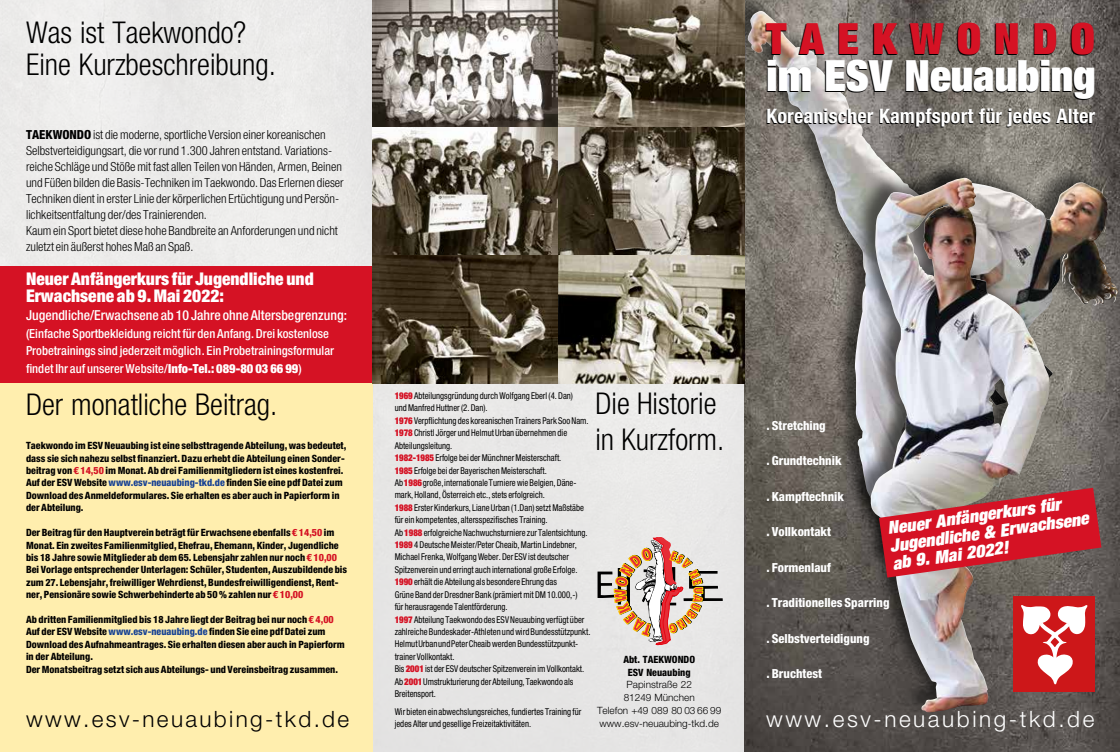
<style>
.page{position:relative;width:1120px;height:752px;background:#fff}
.page>*{position:absolute;margin:0;border:0;box-sizing:border-box;transform-origin:0 0}
.t1{font:900 expanded 43.12px "Helvetica Neue LT";color:#fff}
.t2{font:900 expanded 43.12px "Helvetica Neue LT";letter-spacing:.305em;color:#d51224}
.t3{font:300 condensed 30px/36px "Helvetica Neue LT";color:#000}
.t4{font:300 22.5px "Helvetica Neue LT";letter-spacing:.115em;color:#fff}
.t5{font:300 22.5px "Helvetica Neue LT";letter-spacing:.105em;color:#000}
.t6{font:700 condensed 20px "Helvetica Neue LT";letter-spacing:.01em;color:#fff}
.t7{font:900 condensed 17.5px/17.8px "Helvetica Neue LT";color:#fff}
.t8{font:italic 900 expanded 17.5px/17.8px "Helvetica Neue LT";color:#fff}
.t9{font:500 condensed 13.75px "Helvetica Neue LT";color:#fff}
.t10{font:300 condensed 12.5px/16px "Helvetica Neue LT";color:#000}
.t11{font:500 condensed 12.5px/17.8px "Helvetica Neue LT";color:#fff}
.t12{font:800 condensed 12.5px "Helvetica Neue LT";color:#fff}
.t13{font:800 condensed 10px/12.4px "Helvetica Neue LT";color:#000}
.t14{font:300 10px/12.8px "Helvetica Neue LT";color:#000;text-align:center}
.t15{font:condensed 9.38px/12.4px "Helvetica Neue LT";color:#000;scale:.93 1}
.s1{font-weight:800}
.s2{font-weight:900}
.s3{color:#d51224}
.s4{color:#164194}
.s5{font-weight:900;font-stretch:expanded;color:#d51224}
</style>
<div class="page">
<img style="left:0;top:0;width:1120px;height:751px">
<div style="left:725px;top:0;width:392px;height:571px;background:#000;opacity:.55"></div>
<img style="left:747px;top:11px;width:213px;height:556px">
<div style="left:847px;top:158px;width:202px;height:557px;background:#000;opacity:.55"></div>
<img style="left:870px;top:179px;width:118px;height:533px">
<div style="left:0;top:266px;width:372px;height:117px;background:#d51224"></div>
<div style="left:0;top:383px;width:372px;height:368px;background:#ffeeae"></div>
<svg style="left:879px;top:487px;width:222px;height:90px;background:#ba3a43"></svg>
<img style="left:372px;top:0;width:372px;height:383px">
<svg style="left:597px;top:537px;width:126px;height:108px;background:#d7bdae"></svg>
<div style="left:1013px;top:595px;width:82px;height:96px;background:#cd1719"></div>
<svg style="left:1021px;top:605px;width:66px;height:79px"></svg>
<h2 class="t3" style="left:26px;top:16px;width:251px;line-height:32.5px">Was ist Taekwondo?<br>Eine Kurzbeschreibung.</h2>
<p class="t10" style="left:26px;top:126px;width:319px"><span class="s1">TAEKWONDO</span> ist die moderne, sportliche Version einer koreanischen Selbstverteidigungsart, die vor rund 1.300 Jahren entstand. Variations&shy;reiche Schläge und Stöße mit fast allen Teilen von Händen, Armen, Beinen und Füßen bilden die Basis-Techniken im Taekwondo. Das Erlernen dieser Techniken dient in erster Linie der körperlichen Ertüchtigung und Persön&shy;lichkeitsentfaltung der/des Trainierenden.<br>Kaum ein Sport bietet diese hohe Bandbreite an Anforderungen und nicht zuletzt ein äußerst hohes Maß an Spaß.</p>
<h3 class="t7" style="left:26px;top:269px;width:289px">Neuer Anfängerkurs für Jugendliche und<br>Erwachsene ab 9. Mai 2022:</h3>
<h3 class="t9" style="left:26px;top:307px;width:322px">Jugendliche/Erwachsene ab 10 Jahre ohne Altersbegrenzung:</h3>
<h3 class="t11" style="left:26px;top:324px;width:310px">(Einfache Sportbekleidung reicht für den Anfang. Drei kostenlose<br>Probetrainings sind jederzeit möglich. Ein Probetrainingsformular findet Ihr auf unserer Website/<span class="s2">Info-Tel.: 089-80 03 66 99</span>)</h3>
<h2 class="t3" style="left:26px;top:386px;width:253px">Der monatliche Beitrag.</h2>
<p class="t13" style="left:26px;top:439px;width:322px">Taekwondo im ESV Neuaubing ist eine selbsttragende Abteilung, was bedeutet, dass sie sich nahezu selbst finanziert. Dazu erhebt die Abteilung einen Sonder&shy;beitrag von <span class="s3">€ 14,50</span> im Monat. Ab drei Familienmitgliedern ist eines kostenfrei.<br>Auf der ESV Website <span class="s4">www.esv-neuaubing-tkd.de</span> finden Sie eine pdf Datei zum Download des Anmeldeformulares. Sie erhalten es aber auch in Papierform in der Abteilung.</p>
<p class="t13" style="left:26px;top:526px;width:323px">Der Beitrag für den Hauptverein beträgt für Erwachsene ebenfalls <span class="s3">€ 14,50</span> im Monat. Ein zweites Familienmitglied, Ehefrau, Ehemann, Kinder, Jugendliche bis 18 Jahre sowie Mitglieder ab dem 65. Lebensjahr zahlen nur noch <span class="s3">€ 10,00<br></span>Bei Vorlage entsprechender Unterlagen: Schüler, Studenten, Auszubildende bis zum 27. Lebensjahr, freiwilliger Wehrdienst, Bundesfreiwilligendienst, Rent&shy;ner, Pensionäre sowie Schwerbehinderte ab 50 % zahlen nur <span class="s3">€ 10,00</span></p>
<p class="t13" style="left:26px;top:612px;width:320px">Ab dritten Familienmitglied bis 18 Jahre liegt der Beitrag bei nur noch <span class="s3">€ 4,00<br></span>Auf der ESV Website <span class="s4">www.esv-neuaubing.de</span> finden Sie eine pdf Datei zum Download des Aufnahmeantrages. Sie erhalten diesen aber auch in Papierform in der Abteilung.<br>Der Monatsbeitrag setzt sich aus Abteilungs- und Vereinsbeitrag zusammen.</p>
<h3 class="t5" style="left:26px;top:704px;width:325px">www.esv-neuaubing-tkd.de</h3>
<h1 class="t2" style="left:766px;top:11px;width:330px">TAEKWONDO</h1>
<h1 class="t1" style="left:766px;top:48px;width:330px">im ESV Neuaubing</h1>
<h3 class="t6" style="left:766px;top:104px;width:330px">Koreanischer Kampfsport für jedes Alter</h3>
<p class="t15" style="left:395px;top:389px;width:212px"><span class="s5">1969</span> Abteilungsgründung durch Wolfgang Eberl (4. Dan)<br>und Manfred Huttner (2. Dan).<br><span class="s5">1976</span> Verpflichtung des koreanischen Trainers Park Soo Nam.<br><span class="s5">1978</span> Christl Jörger und Helmut Urban übernehmen die Abteilungsleitung.<br><span class="s5">1982-1985</span> Erfolge bei der Münchner Meisterschaft.<br><span class="s5">1985</span> Erfolge bei der Bayerischen Meisterschaft.<br>Ab<span class="s5">1986</span> große, internationale Turniere wie Belgien, Däne&shy;mark, Holland, Österreich etc., stets erfolgreich.<br><span class="s5">1988</span> Erster Kinderkurs, Liane Urban (1.Dan) setzt Maßstäbe für ein kompetentes, altersspezifisches Training.<br>Ab <span class="s5">1988</span> erfolgreiche Nachwuchsturniere zur Talentsichtung.<br><span class="s5">1989</span> 4 Deutsche Meister/Peter Cheaib, Martin Lindebner, Michael Frenka, Wolfgang Weber. Der ESV ist deutscher Spitzenverein und erringt auch international große Erfolge.<br><span class="s5">1990</span> erhält die Abteilung als besondere Ehrung das<br>Grüne Band der Dresdner Bank (prämiert mit DM 10.000,-)<br>für herausragende Talentförderung.<br><span class="s5">1997</span> Abteilung Taekwondo des ESV Neuaubing verfügt über zahlreiche Bundeskader-Athleten und wird Bundesstützpunkt.<br>Helmut Urban und Peter Cheaib werden Bundesstützpunkt&shy;trainer Vollkontakt.<br>Bis <span class="s5">2001</span> ist der ESV deutscher Spitzenverein im Vollkontakt.<br>Ab <span class="s5">2001</span> Umstrukturierung der Abteilung, Taekwondo als Breitensport.</p>
<p class="t15" style="left:395px;top:704px;width:202px">Wir bieten ein abwechslungsreiches, fundiertes Training für jedes Alter und gesellige Freizeitaktivitäten.</p>
<h2 class="t3" style="left:595px;top:385px;width:130px">Die Historie in Kurzform.</h2>
<p class="t13" style="left:623px;top:652px;width:73px;line-height:12.8px;text-align:center">Abt. TAEKWONDO<br>ESV Neuaubing</p>
<p class="t14" style="left:597px;top:678px;width:126px">Papinstraße 22<br>81249 München<br>Telefon +49 089 80 03 66 99 www.esv-neuaubing-tkd.de</p>
<h3 class="t12" style="left:766px;top:417px;width:61px">. Stretching</h3>
<h3 class="t12" style="left:766px;top:452px;width:76px">. Grundtechnik</h3>
<h3 class="t12" style="left:766px;top:488px;width:79px">. Kampftechnik</h3>
<h3 class="t12" style="left:766px;top:523px;width:66px">. Vollkontakt</h3>
<h3 class="t12" style="left:766px;top:559px;width:66px">. Formenlauf</h3>
<h3 class="t12" style="left:766px;top:594px;width:124px">. Traditionelles Sparring</h3>
<h3 class="t12" style="left:766px;top:630px;width:104px">. Selbstverteidigung</h3>
<h3 class="t12" style="left:766px;top:665px;width:57px">. Bruchtest</h3>
<h3 class="t8" style="left:886px;top:518px;width:202px;rotate:-8deg">Neuer Anfängerkurs für<br>Jugendliche &amp; Erwachsene ab 9. Mai 2022!</h3>
<h3 class="t4" style="left:766px;top:704px;width:330px">www.esv-neuaubing-tkd.de</h3>
</div>
